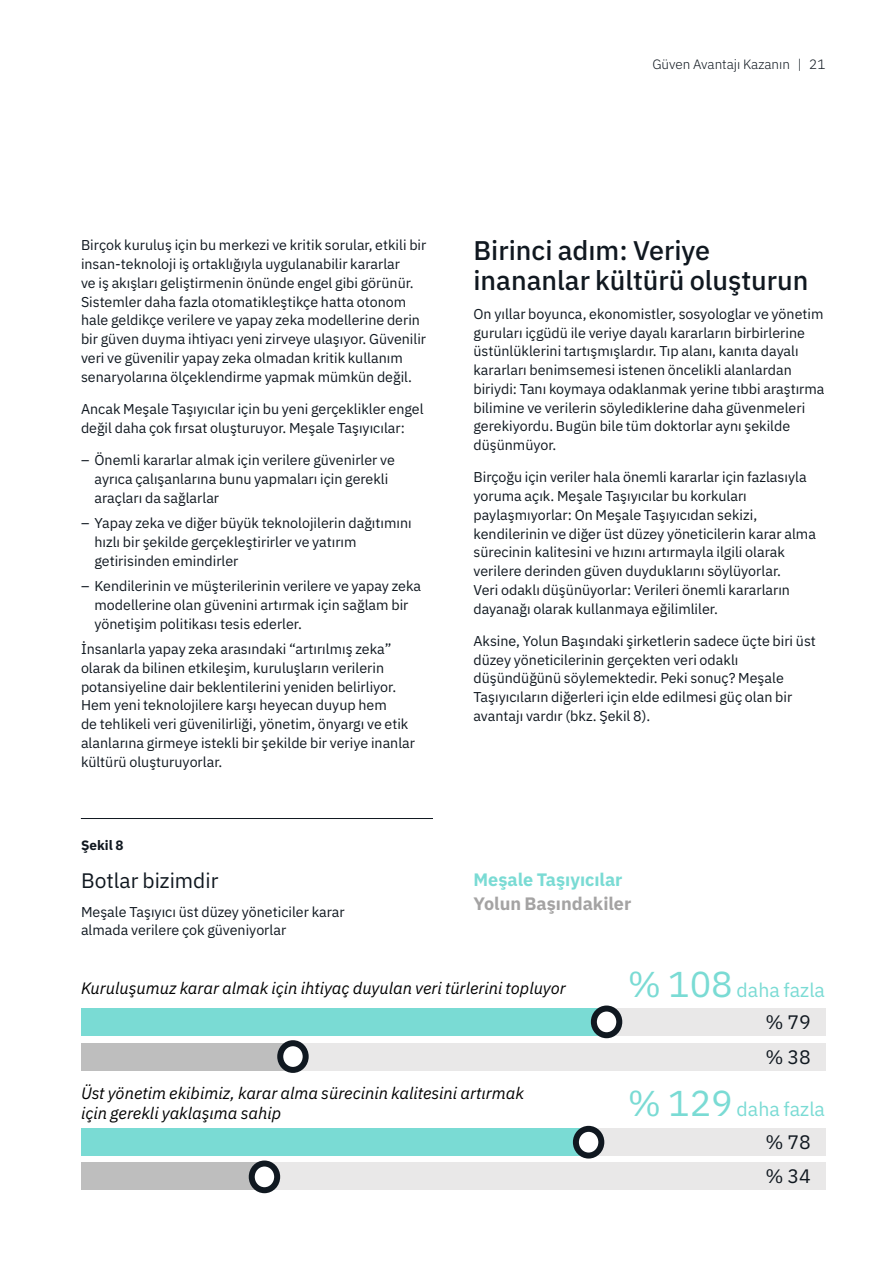
<style>
.page{position:relative;width:893px;height:1263px;background:#fff}
.page>*{position:absolute;margin:0;border:0;box-sizing:border-box;transform-origin:0 0}
.t1{font:500 27px/30px "IBM Plex Sans";color:#101820}
.t2{font:21px "IBM Plex Sans";color:#101820}
.t3{font:19.5px/33px "IBM Plex Sans";color:#7adbd4}
.t4{font:19.5px "IBM Plex Sans";color:#101820}
.t5{font:700 18px "IBM Plex Sans";color:#7adbd4}
.t6{font:700 18px "IBM Plex Sans";color:#a4a3a3}
.t7{font:italic 16.5px/19.8px "IBM Plex Sans";color:#000}
.t8{font:14.25px/18.8px "IBM Plex Sans";color:#101820}
.t9{font:300 13.5px "IBM Plex Sans";color:#101820}
.t10{font:700 13.5px "IBM Plex Sans";color:#101820}
.s1{font-size:36px}
.s2{color:#101820}
</style>
<div class="page">
<div style="left:81px;top:1009px;width:744px;height:27px;background:#e9e8e8"></div>
<div style="left:81px;top:1009px;width:526px;height:27px;background:#7adbd4"></div>
<div style="left:81px;top:1043px;width:744px;height:27px;background:#e9e8e8"></div>
<div style="left:81px;top:1043px;width:212px;height:27px;background:#bebebe"></div>
<div style="left:81px;top:1128px;width:744px;height:27px;background:#e9e8e8"></div>
<div style="left:81px;top:1128px;width:508px;height:27px;background:#7adbd4"></div>
<div style="left:81px;top:1163px;width:744px;height:27px;background:#e9e8e8"></div>
<div style="left:81px;top:1163px;width:185px;height:27px;background:#bebebe"></div>
<hr style="left:81px;top:818px;width:352px;height:1px;background:#101820">
<svg style="left:252px;top:1163px;width:25px;height:27px"></svg>
<div style="left:249px;top:1160px;width:31px;height:33px;border:6px solid #101820;border-radius:50%"></div>
<div style="left:576px;top:1129px;width:25px;height:26px;background:#fff;border-radius:50%"></div>
<div style="left:573px;top:1126px;width:31px;height:32px;border:6px solid #101820;border-radius:50%"></div>
<svg style="left:280px;top:1043px;width:26px;height:27px"></svg>
<div style="left:277px;top:1040px;width:32px;height:33px;border:6px solid #101820;border-radius:50%"></div>
<svg style="left:594px;top:1008px;width:25px;height:27px"></svg>
<div style="left:591px;top:1005px;width:31px;height:33px;border:6px solid #101820;border-radius:50%"></div>
<p class="t9" style="left:652px;top:54px;width:175px">Güven Avantajı Kazanın | 21</p>
<p class="t8" style="left:81px;top:235px;width:347px">Birçok kuruluş için bu merkezi ve kritik sorular, etkili bir insan-teknoloji iş ortaklığıyla uygulanabilir kararlar<br>ve iş akışları geliştirmenin önünde engel gibi görünür.<br>Sistemler daha fazla otomatikleştikçe hatta otonom hale geldikçe verilere ve yapay zeka modellerine derin bir güven duyma ihtiyacı yeni zirveye ulaşıyor. Güvenilir veri ve güvenilir yapay zeka olmadan kritik kullanım senaryolarına ölçeklendirme yapmak mümkün değil.</p>
<p class="t8" style="left:81px;top:398px;width:344px">Ancak Meşale Taşıyıcılar için bu yeni gerçeklikler engel değil daha çok fırsat oluşturuyor. Meşale Taşıyıcılar:</p>
<p class="t8" style="left:94px;top:449px;width:302px;text-indent:-13px">– Önemli kararlar almak için verilere güvenirler ve ayrıca çalışanlarına bunu yapmaları için gerekli araçları da sağlarlar</p>
<p class="t8" style="left:94px;top:512px;width:319px;text-indent:-13px">– Yapay zeka ve diğer büyük teknolojilerin dağıtımını hızlı bir şekilde gerçekleştirirler ve yatırım getirisinden emindirler</p>
<p class="t8" style="left:94px;top:575px;width:328px;text-indent:-13px">– Kendilerinin ve müşterilerinin verilere ve yapay zeka modellerine olan güvenini artırmak için sağlam bir yönetişim politikası tesis ederler.</p>
<p class="t8" style="left:81px;top:638px;width:336px">İnsanlarla yapay zeka arasındaki “artırılmış zeka” olarak da bilinen etkileşim, kuruluşların verilerin potansiyeline dair beklentilerini yeniden belirliyor.<br>Hem yeni teknolojilere karşı heyecan duyup hem<br>de tehlikeli veri güvenilirliği, yönetim, önyargı ve etik alanlarına girmeye istekli bir şekilde bir veriye inanlar kültürü oluşturuyorlar.</p>
<h1 class="t1" style="left:473px;top:234px;width:337px">Birinci adım: Veriye inananlar kültürü oluşturun</h1>
<p class="t8" style="left:473px;top:303px;width:352px">On yıllar boyunca, ekonomistler, sosyologlar ve yönetim guruları içgüdü ile veriye dayalı kararların birbirlerine üstünlüklerini tartışmışlardır. Tıp alanı, kanıta dayalı kararları benimsemesi istenen öncelikli alanlardan biriydi: Tanı koymaya odaklanmak yerine tıbbi araştırma bilimine ve verilerin söylediklerine daha güvenmeleri gerekiyordu. Bugün bile tüm doktorlar aynı şekilde düşünmüyor.</p>
<p class="t8" style="left:473px;top:467px;width:344px">Birçoğu için veriler hala önemli kararlar için fazlasıyla yoruma açık. Meşale Taşıyıcılar bu korkuları paylaşmıyorlar: On Meşale Taşıyıcıdan sekizi, kendilerinin ve diğer üst düzey yöneticilerin karar alma sürecinin kalitesini ve hızını artırmayla ilgili olarak verilere derinden güven duyduklarını söylüyorlar.<br>Veri odaklı düşünüyorlar: Verileri önemli kararların dayanağı olarak kullanmaya eğilimliler.</p>
<p class="t8" style="left:473px;top:630px;width:344px">Aksine, Yolun Başındaki şirketlerin sadece üçte biri üst düzey yöneticilerinin gerçekten veri odaklı düşündüğünü söylemektedir. Peki sonuç? Meşale Taşıyıcıların diğerleri için elde edilmesi güç olan bir avantajı vardır (bkz. Şekil 8).</p>
<p class="t10" style="left:81px;top:834px;width:44px">Şekil 8</p>
<h2 class="t2" style="left:81px;top:864px;width:139px">Botlar bizimdir</h2>
<p class="t5" style="left:473px;top:866px;width:151px">Meşale Taşıyıcılar</p>
<p class="t6" style="left:473px;top:890px;width:159px">Yolun Başındakiler</p>
<p class="t8" style="left:81px;top:901px;width:265px;line-height:18px">Meşale Taşıyıcı üst düzey yöneticiler karar almada verilere çok güveniyorlar</p>
<p class="t7" style="left:81px;top:977px;width:486px">Kuruluşumuz karar almak için ihtiyaç duyulan veri türlerini topluyor</p>
<p class="t7" style="left:81px;top:1082px;width:444px">Üst yönetim ekibimiz, karar alma sürecinin kalitesini artırmak için gerekli yaklaşıma sahip</p>
<h3 class="t3" style="left:765px;top:972px;width:61px;line-height:32.5px;text-indent:-138px"><span class="s1">% 108</span> daha fazla <span class="s2">% 79</span></h3>
<h3 class="t4" style="left:765px;top:1042px;width:47px">% 38</h3>
<h3 class="t3" style="left:765px;top:1091px;width:61px;text-indent:-138px"><span class="s1">% 129</span> daha fazla <span class="s2">% 78 % 34</span></h3>
</div>
